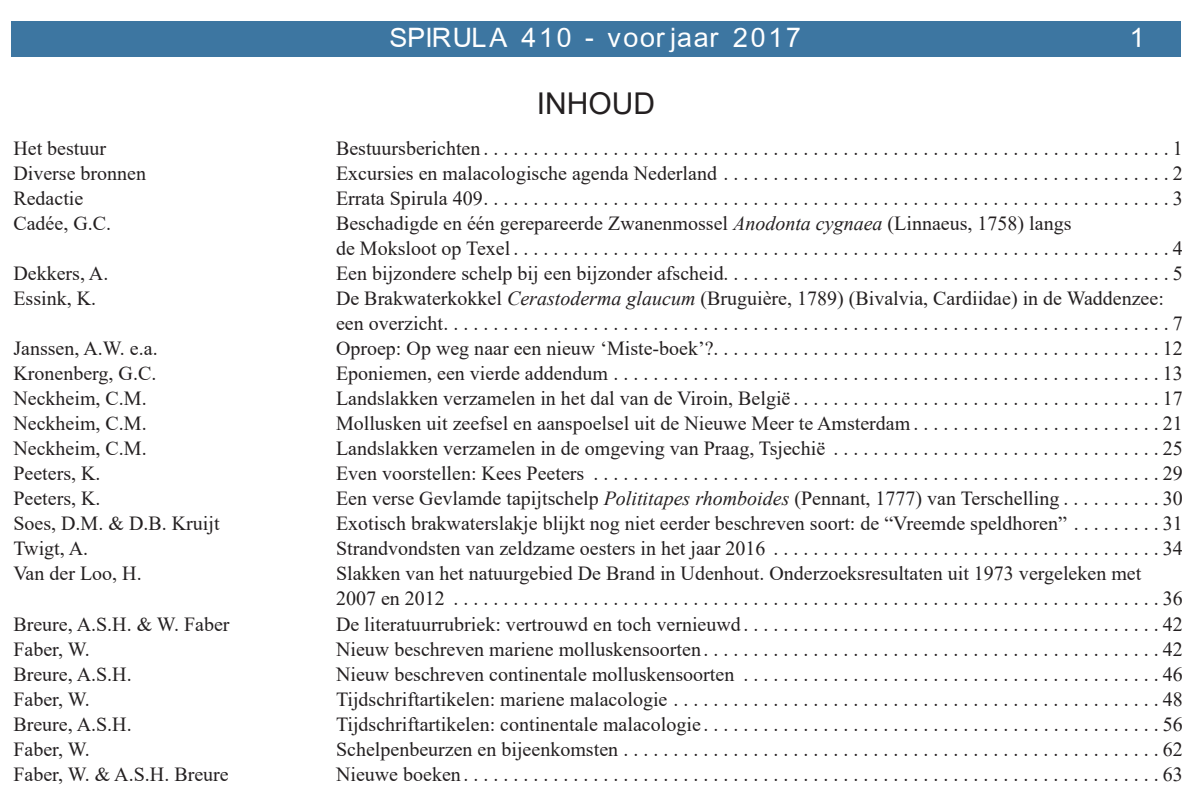
<style>
.page{position:relative;width:1201px;height:796px;background:#fff}
.page>*{position:absolute;margin:0;border:0;box-sizing:border-box;transform-origin:0 0}
.t1{font:30px "Arial MT Light";letter-spacing:.08em;color:#fff}
.t2{font:30px "Arial";color:#231f20}
.t3{font:20px "Times New Roman";color:#231f20}
.s1{font-style:italic}
</style>
<div class="page">
<div style="left:11px;top:21px;width:1169px;height:36px;background:#3d76a1"></div>
<h1 class="t1" style="left:390px;top:22px;width:412px">SPIRULA 410 - voorjaar 2017</h1>
<p class="t1" style="left:1130px;top:22px;width:17px">1</p>
<p class="t2" style="left:537px;top:82px;width:120px">INHOUD</p>
<p class="t3" style="left:13px;top:134px;width:94px">Het bestuur</p>
<p class="t3" style="left:336px;top:134px;width:848px">Bestuursberichten . . . . . . . . . . . . . . . . . . . . . . . . . . . . . . . . . . . . . . . . . . . . . . . . . . . . . . . . . . . . . . . . . . . . 1</p>
<p class="t3" style="left:13px;top:159px;width:134px">Diverse bronnen</p>
<p class="t3" style="left:336px;top:159px;width:848px">Excursies en malacologische agenda Nederland . . . . . . . . . . . . . . . . . . . . . . . . . . . . . . . . . . . . . . . . . . . . 2</p>
<p class="t3" style="left:13px;top:184px;width:71px">Redactie</p>
<p class="t3" style="left:336px;top:184px;width:848px">Errata Spirula 409 . . . . . . . . . . . . . . . . . . . . . . . . . . . . . . . . . . . . . . . . . . . . . . . . . . . . . . . . . . . . . . . . . . . . 3</p>
<p class="t3" style="left:13px;top:209px;width:96px">Cadée, G.C.</p>
<p class="t3" style="left:336px;top:209px;width:737px">Beschadigde en één gerepareerde Zwanenmossel <span class="s1">Anodonta cygnaea</span> (Linnaeus, 1758) langs</p>
<p class="t3" style="left:336px;top:234px;width:848px">de Moksloot op Texel . . . . . . . . . . . . . . . . . . . . . . . . . . . . . . . . . . . . . . . . . . . . . . . . . . . . . . . . . . . . . . . . . 4</p>
<p class="t3" style="left:13px;top:259px;width:93px">Dekkers, A.</p>
<p class="t3" style="left:336px;top:259px;width:848px">Een bijzondere schelp bij een bijzonder afscheid.............................................5</p>
<p class="t3" style="left:13px;top:284px;width:81px">Essink, K.</p>
<p class="t3" style="left:336px;top:284px;width:829px">De Brakwaterkokkel <span class="s1">Cerastoderma glaucum</span> (Bruguière, 1789) (Bivalvia, Cardiidae) in de Waddenzee:</p>
<p class="t3" style="left:336px;top:309px;width:848px">een overzicht . . . . . . . . . . . . . . . . . . . . . . . . . . . . . . . . . . . . . . . . . . . . . . . . . . . . . . . . . . . . . . . . . . . . . . . . 7</p>
<p class="t3" style="left:13px;top:334px;width:143px">Janssen, A.W. e.a.</p>
<p class="t3" style="left:336px;top:334px;width:848px">Oproep: Op weg naar een nieuw ‘Miste-boek’?.............................................12</p>
<p class="t3" style="left:13px;top:359px;width:141px">Kronenberg, G.C.</p>
<p class="t3" style="left:336px;top:359px;width:848px">Eponiemen, een vierde addendum . . . . . . . . . . . . . . . . . . . . . . . . . . . . . . . . . . . . . . . . . . . . . . . . . . . . . . 13</p>
<p class="t3" style="left:13px;top:384px;width:132px">Neckheim, C.M.</p>
<p class="t3" style="left:336px;top:384px;width:848px">Landslakken verzamelen in het dal van de Viroin, België . . . . . . . . . . . . . . . . . . . . . . . . . . . . . . . . . . . . 17</p>
<p class="t3" style="left:13px;top:409px;width:132px">Neckheim, C.M.</p>
<p class="t3" style="left:336px;top:409px;width:848px">Mollusken uit zeefsel en aanspoelsel uit de Nieuwe Meer te Amsterdam . . . . . . . . . . . . . . . . . . . . . . . . 21</p>
<p class="t3" style="left:13px;top:434px;width:132px">Neckheim, C.M.</p>
<p class="t3" style="left:336px;top:434px;width:848px">Landslakken verzamelen in de omgeving van Praag, Tsjechië . . . . . . . . . . . . . . . . . . . . . . . . . . . . . . . . 25</p>
<p class="t3" style="left:13px;top:459px;width:85px">Peeters, K.</p>
<p class="t3" style="left:336px;top:459px;width:848px">Even voorstellen: Kees Peeters . . . . . . . . . . . . . . . . . . . . . . . . . . . . . . . . . . . . . . . . . . . . . . . . . . . . . . . . 29</p>
<p class="t3" style="left:13px;top:484px;width:85px">Peeters, K.</p>
<p class="t3" style="left:336px;top:484px;width:848px">Een verse Gevlamde tapijtschelp <span class="s1">Polititapes rhomboides</span> (Pennant, 1777) van Terschelling . . . . . . . . . 30</p>
<p class="t3" style="left:13px;top:509px;width:208px">Soes, D.M. &amp; D.B. Kruijt</p>
<p class="t3" style="left:336px;top:509px;width:848px">Exotisch brakwaterslakje blijkt nog niet eerder beschreven soort: de “Vreemde speldhoren” . . . . . . . . 31</p>
<p class="t3" style="left:13px;top:534px;width:73px">Twigt, A.</p>
<p class="t3" style="left:336px;top:534px;width:848px">Strandvondsten van zeldzame oesters in het jaar 2016 . . . . . . . . . . . . . . . . . . . . . . . . . . . . . . . . . . . . . . 34</p>
<p class="t3" style="left:13px;top:559px;width:127px">Van der Loo, H.</p>
<p class="t3" style="left:336px;top:559px;width:807px">Slakken van het natuurgebied De Brand in Udenhout. Onderzoeksresultaten uit 1973 vergeleken met</p>
<p class="t3" style="left:336px;top:584px;width:848px">2007 en 2012 . . . . . . . . . . . . . . . . . . . . . . . . . . . . . . . . . . . . . . . . . . . . . . . . . . . . . . . . . . . . . . . . . . . . . . 36</p>
<p class="t3" style="left:13px;top:609px;width:218px">Breure, A.S.H. &amp; W. Faber</p>
<p class="t3" style="left:336px;top:609px;width:848px">De literatuurrubriek: vertrouwd en toch vernieuwd . . . . . . . . . . . . . . . . . . . . . . . . . . . . . . . . . . . . . . . . . 42</p>
<p class="t3" style="left:13px;top:634px;width:75px">Faber, W.</p>
<p class="t3" style="left:336px;top:634px;width:848px">Nieuw beschreven mariene molluskensoorten . . . . . . . . . . . . . . . . . . . . . . . . . . . . . . . . . . . . . . . . . . . . . 42</p>
<p class="t3" style="left:13px;top:659px;width:117px">Breure, A.S.H.</p>
<p class="t3" style="left:336px;top:659px;width:848px">Nieuw beschreven continentale molluskensoorten . . . . . . . . . . . . . . . . . . . . . . . . . . . . . . . . . . . . . . . . . 46</p>
<p class="t3" style="left:13px;top:684px;width:75px">Faber, W.</p>
<p class="t3" style="left:336px;top:684px;width:848px">Tijdschriftartikelen: mariene malacologie . . . . . . . . . . . . . . . . . . . . . . . . . . . . . . . . . . . . . . . . . . . . . . . . 48</p>
<p class="t3" style="left:13px;top:709px;width:117px">Breure, A.S.H.</p>
<p class="t3" style="left:336px;top:709px;width:848px">Tijdschriftartikelen: continentale malacologie . . . . . . . . . . . . . . . . . . . . . . . . . . . . . . . . . . . . . . . . . . . . . 56</p>
<p class="t3" style="left:13px;top:734px;width:75px">Faber, W.</p>
<p class="t3" style="left:336px;top:734px;width:848px">Schelpenbeurzen en bijeenkomsten . . . . . . . . . . . . . . . . . . . . . . . . . . . . . . . . . . . . . . . . . . . . . . . . . . . . . 62</p>
<p class="t3" style="left:13px;top:759px;width:217px">Faber, W. &amp; A.S.H. Breure</p>
<p class="t3" style="left:336px;top:759px;width:848px">Nieuwe boeken . . . . . . . . . . . . . . . . . . . . . . . . . . . . . . . . . . . . . . . . . . . . . . . . . . . . . . . . . . . . . . . . . . . . . 63</p>
</div>
